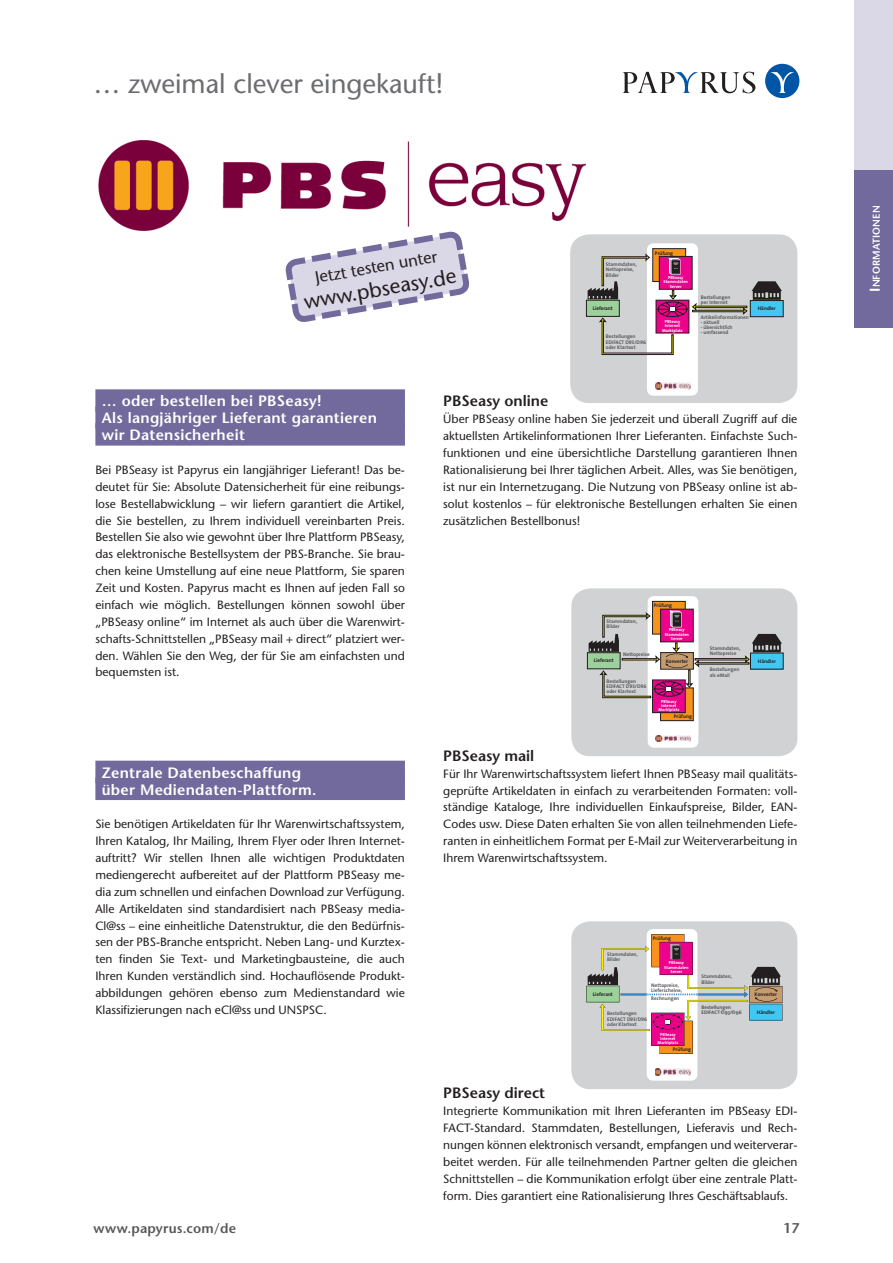
<style>
.page{position:relative;width:893px;height:1263px;background:#fff}
.page>*{position:absolute;margin:0;border:0;box-sizing:border-box;transform-origin:0 0}
.t1{font:27px "Stone Sans";color:#6c6d70}
.t2{font:21px "Papyrus Sans";color:#231f20}
.t3{font:16.5px "Papyrus Sans";color:#231f20}
.t4{font:600 15px/16.8px "Papyrus Sans";letter-spacing:.02em;color:#fff}
.t5{font:600 15px "Papyrus Sans";color:#231f20}
.t6{font:600 14.1px "Papyrus Sans";color:#57585a}
.t7{font:600 13.5px "Stone Sans";letter-spacing:.015em;color:#57585a}
.t8{font:12px/16.8px "Papyrus Sans";color:#231f20;text-align:justify}
.t9{font:600 10.05px "Papyrus Sans";letter-spacing:.015em;color:#fff}
.t10{font:700 5.25px/5.2px "The Sans";color:#57585a}
.t11{font:700 5.25px "The Sans";color:#231f20}
.t12{font:700 5.1px/5.1px "The Sans";color:#57585a}
.t13{font:700 5.1px "The Sans";color:#231f20}
.t14{font:5.1px "Helvetica";color:#a0a1a5}
.t15{font:700 4.35px/4.3px "The Sans";color:#fff;text-align:center}
.s1{font-family:"The Sans Bold Caps";font-weight:400}
.s2{font-size:14.25px}
</style>
<div class="page">
<div style="left:855px;top:0;width:38px;height:170px;background:#dad7e6"></div>
<div style="left:855px;top:170px;width:38px;height:157px;background:#726a9c"></div>
<div style="left:765px;top:64px;width:34px;height:34px;background:#0155a5;border-radius:50%"></div>
<svg style="left:622px;top:72px;width:133px;height:22px"></svg>
<svg style="left:770px;top:72px;width:24px;height:21px"></svg>
<img style="left:98px;top:141px;width:487px;height:90px">
<div style="left:95px;top:389px;width:310px;height:23px;background:#726a9c"></div>
<div style="left:95px;top:406px;width:310px;height:23px;background:#726a9c"></div>
<div style="left:95px;top:423px;width:310px;height:23px;background:#726a9c"></div>
<div style="left:95px;top:761px;width:310px;height:22px;background:#726a9c"></div>
<div style="left:95px;top:777px;width:310px;height:23px;background:#726a9c"></div>
<svg style="left:571px;top:235px;width:225px;height:167px;background:#cbc3c9"></svg>
<img style="left:655px;top:383px;width:35px;height:6px">
<div style="left:568px;top:232px;width:231px;height:173px;border:2px solid #fff;border-radius:20px"></div>
<svg style="left:572px;top:589px;width:224px;height:166px;background:#c9bfc2"></svg>
<img style="left:656px;top:735px;width:35px;height:7px">
<div style="left:569px;top:586px;width:230px;height:172px;border:2px solid #fff;border-radius:20px"></div>
<svg style="left:572px;top:922px;width:224px;height:166px;background:#cec2c5"></svg>
<img style="left:655px;top:1069px;width:35px;height:6px">
<div style="left:569px;top:919px;width:230px;height:172px;border:2px solid #fff;border-radius:20px"></div>
<svg style="left:284px;top:173px;width:187px;height:149px"></svg>
<h1 class="t1" style="left:94px;top:67px;width:351px">… zweimal clever eingekauft!</h1>
<h3 class="t3" style="left:313px;top:268px;width:125px;rotate:-10deg">Jetzt testen unter</h3>
<h2 class="t2" style="left:302px;top:290px;width:156px;rotate:-10deg">www.pbseasy.de</h2>
<p class="t10" style="left:606px;top:262px;width:32px">Stammdaten,<br>Nettopreise,<br>Bilder</p>
<p class="t11" style="left:655px;top:248px;width:20px">Prüfung</p>
<p class="t15" style="left:663px;top:275px;width:26px">PBSeasy<br>Stammdaten<br>Server</p>
<p class="t10" style="left:701px;top:294px;width:31px">Bestellungen per Internet</p>
<p class="t10" style="left:701px;top:314px;width:50px">Artikelinformationen</p>
<p class="t10" style="left:701px;top:319px;width:20px">- aktuell</p>
<p class="t10" style="left:701px;top:325px;width:33px">- übersichtlich</p>
<p class="t10" style="left:701px;top:330px;width:29px">- umfassend</p>
<p class="t11" style="left:593px;top:304px;width:22px">Lieferant</p>
<p class="t11" style="left:758px;top:304px;width:20px">Händler</p>
<p class="t15" style="left:662px;top:319px;width:22px">PBSeasy<br>Internet<br>Marktplatz</p>
<p class="t10" style="left:606px;top:334px;width:42px">Bestellungen<br>EDIFACT D<span class="s1">93</span>/D<span class="s1">96 </span>oder Klartext</p>
<p class="t4" style="left:102px;top:393px;width:277px">… oder bestellen bei PBSeasy!<br>Als langjähriger Lieferant garantieren wir Datensicherheit</p>
<p class="t8" style="left:95px;top:461px;width:311px">Bei PBSeasy ist Papyrus ein langjähriger Lieferant! Das be&shy;deutet für Sie: Absolute Datensicherheit für eine reibungs&shy;lose Bestellabwicklung – wir liefern garantiert die Artikel, die Sie bestellen, zu Ihrem individuell vereinbarten Preis.<br>Bestellen Sie also wie gewohnt über Ihre Plattform PBSeasy, das elektronische Bestellsystem der PBS-Branche. Sie brau&shy;chen keine Umstellung auf eine neue Plattform, Sie sparen Zeit und Kosten. Papyrus macht es Ihnen auf jeden Fall so einfach wie möglich. Bestellungen können sowohl über „PBSeasy online“ im Internet als auch über die Warenwirt&shy;schafts-Schnittstellen „PBSeasy mail + direct“ platziert wer&shy;den. Wählen Sie den Weg, der für Sie am einfachsten und bequemsten ist.</p>
<p class="t4" style="left:102px;top:764px;width:216px">Zentrale Datenbeschaffung über Mediendaten-Plattform.</p>
<p class="t8" style="left:95px;top:816px;width:311px">Sie benötigen Artikeldaten für Ihr Warenwirtschaftssystem, Ihren Katalog, Ihr Mailing, Ihrem Flyer oder Ihren Internet&shy;auftritt? Wir stellen Ihnen alle wichtigen Produktdaten mediengerecht aufbereitet auf der Plattform PBSeasy me&shy;dia zum schnellen und einfachen Download zur Verfügung.<br>Alle Artikeldaten sind standardisiert nach PBSeasy media-Cl@ss – eine einheitliche Datenstruktur, die den Bedürfnis&shy;sen der PBS-Branche entspricht. Neben Lang- und Kurztex&shy;ten finden Sie Text- und Marketingbausteine, die auch Ihren Kunden verständlich sind. Hochauflösende Produkt&shy;abbildungen gehören ebenso zum Medienstandard wie Klassifizierungen nach eCl@ss und UNSPSC.</p>
<p class="t5" style="left:443px;top:392px;width:107px">PBSeasy online</p>
<p class="t8" style="left:443px;top:411px;width:356px">Über PBSeasy online haben Sie jederzeit und überall Zugriff auf die aktuellsten Artikelinformationen Ihrer Lieferanten. Einfachste Such&shy;funktionen und eine übersichtliche Darstellung garantieren Ihnen Rationalisierung bei Ihrer täglichen Arbeit. Alles, was Sie benötigen, ist nur ein Internetzugang. Die Nutzung von PBSeasy online ist ab - solut kostenlos – für elektronische Bestellungen erhalten Sie einen zusätzlichen Bestellbonus!</p>
<p class="t13" style="left:654px;top:601px;width:20px">Prüfung</p>
<p class="t15" style="left:665px;top:628px;width:26px">PBSeasy<br>Stammdaten<br>Server</p>
<p class="t13" style="left:666px;top:657px;width:24px">Konverter</p>
<p class="t12" style="left:606px;top:619px;width:32px">Stammdaten,<br>Bilder</p>
<p class="t12" style="left:710px;top:646px;width:32px">Stammdaten,<br>Nettopreise</p>
<p class="t12" style="left:623px;top:651px;width:28px">Nettopreise</p>
<p class="t13" style="left:594px;top:656px;width:21px">Lieferant</p>
<p class="t13" style="left:758px;top:657px;width:19px">Händler</p>
<p class="t12" style="left:710px;top:667px;width:31px">Bestellungen als eMail</p>
<p class="t12" style="left:606px;top:678px;width:41px">Bestellungen<br>EDIFACT D<span class="s1">93</span>/D<span class="s1">96 </span>oder Klartext</p>
<p class="t15" style="left:658px;top:699px;width:22px">PBSeasy<br>Internet<br>Marktplatz</p>
<p class="t13" style="left:674px;top:712px;width:20px">Prüfung</p>
<p class="t5" style="left:443px;top:747px;width:93px">PBSeasy mail</p>
<p class="t8" style="left:443px;top:765px;width:356px">Für Ihr Warenwirtschaftssystem liefert Ihnen PBSeasy mail qualitäts&shy;geprüfte Artikeldaten in einfach zu verarbeitenden Formaten: voll&shy;ständige Kataloge, Ihre individuellen Einkaufspreise, Bilder, EAN-Codes usw. Diese Daten erhalten Sie von allen teilnehmenden Liefe&shy;ranten in einheitlichem Format per E-Mail zur Weiterverarbeitung in Ihrem Warenwirtschaftssystem.</p>
<p class="t12" style="left:607px;top:952px;width:32px">Stammdaten,<br>Bilder</p>
<p class="t13" style="left:593px;top:989px;width:22px">Lieferant</p>
<p class="t13" style="left:653px;top:934px;width:20px">Prüfung</p>
<p class="t15" style="left:664px;top:961px;width:26px">PBSeasy<br>Stammdaten<br>Server</p>
<p class="t12" style="left:651px;top:983px;width:32px">Nettopreise,<br>Lieferscheine,</p>
<p class="t12" style="left:651px;top:996px;width:30px">Rechnungen</p>
<p class="t12" style="left:607px;top:1011px;width:41px">Bestellungen<br>EDIFACT D<span class="s1">93</span>/D<span class="s1">96 </span>oder Klartext</p>
<p class="t15" style="left:658px;top:1032px;width:22px">PBSeasy<br>Internet<br>Marktplatz</p>
<p class="t13" style="left:673px;top:1045px;width:20px">Prüfung</p>
<p class="t12" style="left:701px;top:974px;width:32px">Stammdaten,<br>Bilder</p>
<p class="t12" style="left:701px;top:1004px;width:42px">Bestellungen<br>EDIFACT D93/D96</p>
<p class="t14" style="left:701px;top:1003px;width:30px">••••••••••••</p>
<p class="t14" style="left:701px;top:1008px;width:41px">•• ••••••• ••••••</p>
<p class="t13" style="left:755px;top:990px;width:24px">Konverter</p>
<p class="t13" style="left:757px;top:1007px;width:19px">Händler</p>
<p class="t5" style="left:443px;top:1084px;width:103px">PBSeasy direct</p>
<p class="t8" style="left:443px;top:1103px;width:356px">Integrierte Kommunikation mit Ihren Lieferanten im PBSeasy EDI-FACT-Standard. Stammdaten, Bestellungen, Lieferavis und Rech&shy;nungen können elektronisch versandt, empfangen und weiterverar&shy;beitet werden. Für alle teilnehmenden Partner gelten die gleichen Schnittstellen – die Kommunikation erfolgt über eine zentrale Platt&shy;form. Dies garantiert eine Rationalisierung Ihres Geschäftsablaufs.</p>
<p class="t7" style="left:94px;top:1220px;width:144px">www.papyrus.com/de</p>
<p class="t6" style="left:783px;top:1220px;width:18px">17</p>
<p class="t9" style="left:870px;top:292px;width:88px;rotate:-90deg"><span class="s2">I</span>NFORMATIONEN</p>
</div>
